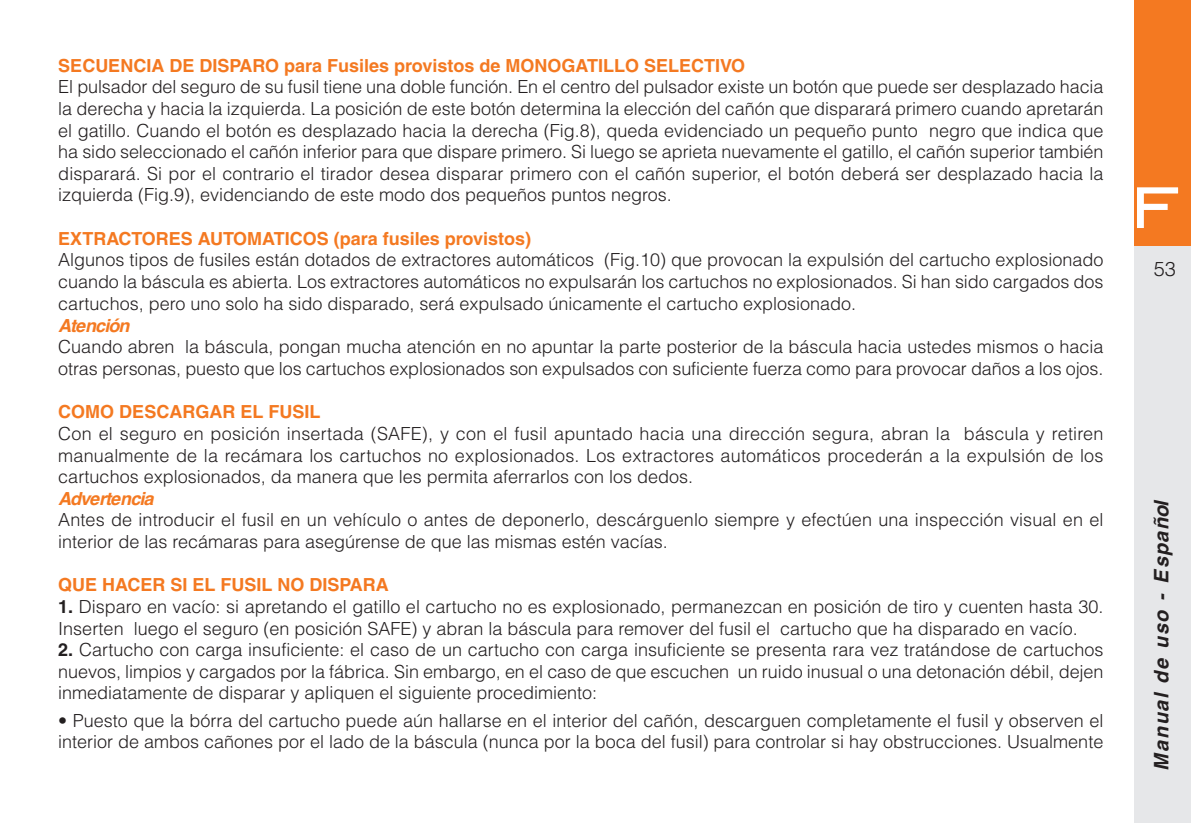
<style>
.page{position:relative;width:1191px;height:823px;background:#fff}
.page>*{position:absolute;margin:0;border:0;box-sizing:border-box;transform-origin:0 0}
.t1{font:20px "Helvetica Bold Oblique TT";letter-spacing:.055em;color:#231f20}
.t2{font:300 20px "Helvetica";color:#231f20}
.t3{font:300 18px/21.6px "Helvetica";color:#231f20;text-align:justify}
.t4{font:700 18px "Helvetica";color:#f47921}
.t5{font:18px "Helvetica Bold Oblique TT";letter-spacing:-.055em;color:#f47921}
.s1{font-weight:700}
</style>
<div class="page">
<div style="left:1134px;top:0;width:57px;height:248px;background:#f47921"></div>
<div style="left:1134px;top:246px;width:57px;height:576px;background:#e6e7e9"></div>
<img style="left:1137px;top:187px;width:42px;height:41px">
<p class="t4" style="left:58px;top:59px;width:688px">SECUENCIA DE DISPARO para Fusiles provistos de MONOGATILLO SELECTIVO</p>
<p class="t3" style="left:58px;top:78px;width:1046px">El pulsador del seguro de su fusil tiene una doble función. En el centro del pulsador existe un botón que puede ser desplazado hacia la derecha y hacia la izquierda. La posición de este botón determina la elección del cañón que disparará primero cuando apretarán el gatillo. Cuando el botón es desplazado hacia la derecha (Fig.8), queda evidenciado un pequeño punto negro que indica que ha sido seleccionado el cañón inferior para que dispare primero. Si luego se aprieta nuevamente el gatillo, el cañón superior también disparará. Si por el contrario el tirador desea disparar primero con el cañón superior, el botón deberá ser desplazado hacia la izquierda (Fig.9), evidenciando de este modo dos pequeños puntos negros.</p>
<p class="t4" style="left:58px;top:231px;width:474px">EXTRACTORES AUTOMATICOS (para fusiles provistos)</p>
<p class="t3" style="left:58px;top:251px;width:1046px">Algunos tipos de fusiles están dotados de extractores automáticos (Fig.10) que provocan la expulsión del cartucho explosionado cuando la báscula es abierta. Los extractores automáticos no expulsarán los cartuchos no explosionados. Si han sido cargados dos cartuchos, pero uno solo ha sido disparado, será expulsado únicamente el cartucho explosionado.</p>
<p class="t5" style="left:58px;top:318px;width:73px">Atención</p>
<p class="t3" style="left:58px;top:338px;width:1046px">Cuando abren la báscula, pongan mucha atención en no apuntar la parte posterior de la báscula hacia ustedes mismos o hacia otras personas, puesto que los cartuchos explosionados son expulsados con suficiente fuerza como para provocar daños a los ojos.</p>
<p class="t4" style="left:58px;top:405px;width:263px">COMO DESCARGAR EL FUSIL</p>
<p class="t3" style="left:58px;top:424px;width:1046px">Con el seguro en posición insertada (SAFE), y con el fusil apuntado hacia una dirección segura, abran la báscula y retiren manualmente de la recámara los cartuchos no explosionados. Los extractores automáticos procederán a la expulsión de los cartuchos explosionados, da manera que les permita aferrarlos con los dedos.</p>
<p class="t5" style="left:58px;top:492px;width:97px">Advertencia</p>
<p class="t3" style="left:58px;top:510px;width:1046px">Antes de introducir el fusil en un vehículo o antes de deponerlo, descárguenlo siempre y efectúen una inspección visual en el interior de las recámaras para asegúrense de que las mismas estén vacías.</p>
<p class="t4" style="left:58px;top:578px;width:332px">QUE HACER SI EL FUSIL NO DISPARA</p>
<p class="t3" style="left:58px;top:597px;width:1046px"><span class="s1">1.</span> Disparo en vacío: si apretando el gatillo el cartucho no es explosionado, permanezcan en posición de tiro y cuenten hasta 30.<br>Inserten luego el seguro (en posición SAFE) y abran la báscula para remover del fusil el cartucho que ha disparado en vacío.</p>
<p class="t3" style="left:58px;top:640px;width:1046px"><span class="s1">2.</span> Cartucho con carga insuficiente: el caso de un cartucho con carga insuficiente se presenta rara vez tratándose de cartuchos nuevos, limpios y cargados por la fábrica. Sin embargo, en el caso de que escuchen un ruido inusual o una detonación débil, dejen inmediatamente de disparar y apliquen el siguiente procedimiento:</p>
<p class="t3" style="left:58px;top:710px;width:1046px">• Puesto que la bórra del cartucho puede aún hallarse en el interior del cañón, descarguen completamente el fusil y observen el interior de ambos cañones por el lado de la báscula (nunca por la boca del fusil) para controlar si hay obstrucciones. Usualmente</p>
<p class="t2" style="left:1153px;top:262px;width:24px">53</p>
<p class="t1" style="left:1154px;top:770px;width:271px;rotate:-90deg">Manual de uso - Español</p>
</div>
